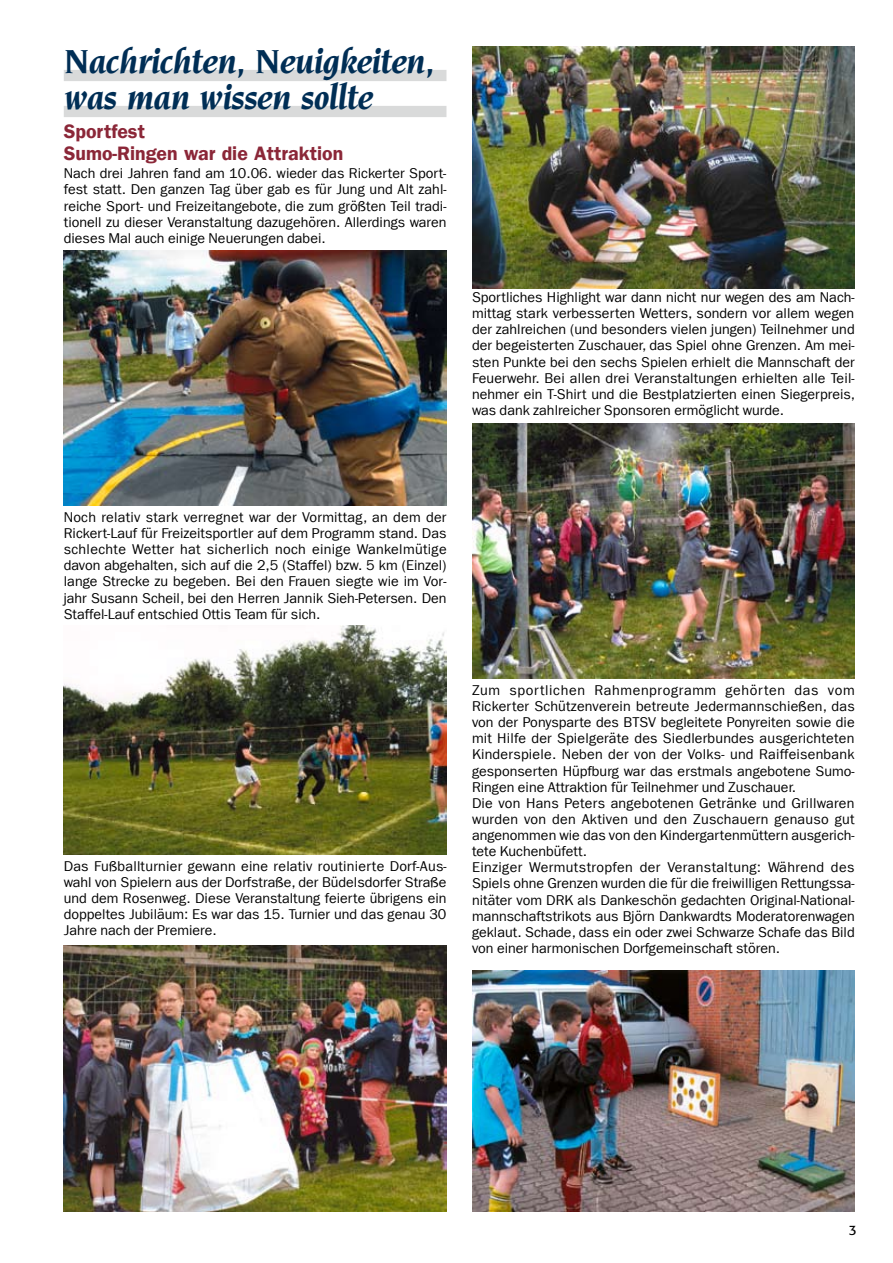
<style>
.page{position:relative;width:893px;height:1263px;background:#fff}
.page>*{position:absolute;margin:0;border:0;box-sizing:border-box;transform-origin:0 0}
.t1{font:italic 700 36px/36px "Novarese Std";letter-spacing:-.03em;color:#002e55}
.t2{font:19.5px/22.4px "Franklin Gothic LT Com Dm";color:#8b2738}
.t3{font:14.25px/16.2px "Franklin Gothic LT Com";color:#000;text-align:justify}
.t4{font:13.5px "Formata";color:#000}
</style>
<div class="page">
<div style="left:64px;top:70px;width:382px;height:11px;background:#d9dada"></div>
<div style="left:64px;top:106px;width:382px;height:11px;background:#d9dada"></div>
<img style="left:64px;top:251px;width:382px;height:255px">
<img style="left:64px;top:625px;width:382px;height:230px">
<img style="left:64px;top:945px;width:382px;height:267px">
<img style="left:472px;top:47px;width:383px;height:241px">
<img style="left:472px;top:424px;width:383px;height:255px">
<img style="left:472px;top:971px;width:383px;height:241px">
<h1 class="t1" style="left:64px;top:43px;width:373px">Nachrichten, Neuigkeiten, was man wissen sollte</h1>
<h2 class="t2" style="left:64px;top:120px;width:281px">Sportfest<br>Sumo-Ringen war die Attraktion</h2>
<p class="t3" style="left:64px;top:165px;width:384px">Nach drei Jahren fand am 10.06. wieder das Rickerter Sport&shy;fest statt. Den ganzen Tag über gab es für Jung und Alt zahl&shy;reiche Sport- und Freizeitangebote, die zum größten Teil tradi&shy;tionell zu dieser Veranstaltung dazugehören. Allerdings waren dieses Mal auch einige Neuerungen dabei.</p>
<p class="t3" style="left:472px;top:289px;width:385px">Sportliches Highlight war dann nicht nur wegen des am Nach&shy;mittag stark verbesserten Wetters, sondern vor allem wegen der zahlreichen (und besonders vielen jungen) Teilnehmer und der begeisterten Zuschauer, das Spiel ohne Grenzen. Am mei&shy;sten Punkte bei den sechs Spielen erhielt die Mannschaft der Feuerwehr. Bei allen drei Veranstaltungen erhielten alle Teil&shy;nehmer ein T-Shirt und die Bestplatzierten einen Siegerpreis, was dank zahlreicher Sponsoren ermöglicht wurde.</p>
<p class="t3" style="left:64px;top:509px;width:384px">Noch relativ stark verregnet war der Vormittag, an dem der Rickert-Lauf für Freizeitsportler auf dem Programm stand. Das schlechte Wetter hat sicherlich noch einige Wankelmütige davon abgehalten, sich auf die 2,5 (Staffel) bzw. 5 km (Einzel) lange Strecke zu begeben. Bei den Frauen siegte wie im Vor&shy;jahr Susann Scheil, bei den Herren Jannik Sieh-Petersen. Den Staffel-Lauf entschied Ottis Team für sich.</p>
<p class="t3" style="left:64px;top:858px;width:384px">Das Fußballturnier gewann eine relativ routinierte Dorf-Aus&shy;wahl von Spielern aus der Dorfstraße, der Büdelsdorfer Straße und dem Rosenweg. Diese Veranstaltung feierte übrigens ein doppeltes Jubiläum: Es war das 15. Turnier und das genau 30<br>Jahre nach der Premiere.</p>
<p class="t3" style="left:472px;top:682px;width:384px;text-align:left">Zum sportlichen Rahmenprogramm gehörten das vom Rickerter Schützenverein betreute Jedermannschießen, das von der Ponysparte des BTSV begleitete Ponyreiten sowie die mit Hilfe der Spielgeräte des Siedlerbundes ausgerichteten Kinderspiele. Neben der von der Volks- und Raiffeisenbank gesponserten Hüpfburg war das erstmals angebotene Sumo-Ringen eine Attraktion für Teilnehmer und Zuschauer.<br>Die von Hans Peters angebotenen Getränke und Grillwaren wurden von den Aktiven und den Zuschauern genauso gut angenommen wie das von den Kindergartenmüttern ausgerich&shy;tete Kuchenbüfett.<br>Einziger Wermutstropfen der Veranstaltung: Während des Spiels ohne Grenzen wurden die für die freiwilligen Rettungssa&shy;nitäter vom DRK als Dankeschön gedachten Original-National&shy;mannschaftstrikots aus Björn Dankwardts Moderatorenwagen geklaut. Schade, dass ein oder zwei Schwarze Schafe das Bild von einer harmonischen Dorfgemeinschaft stören.</p>
<p class="t4" style="left:849px;top:1222px;width:9px">3</p>
</div>
